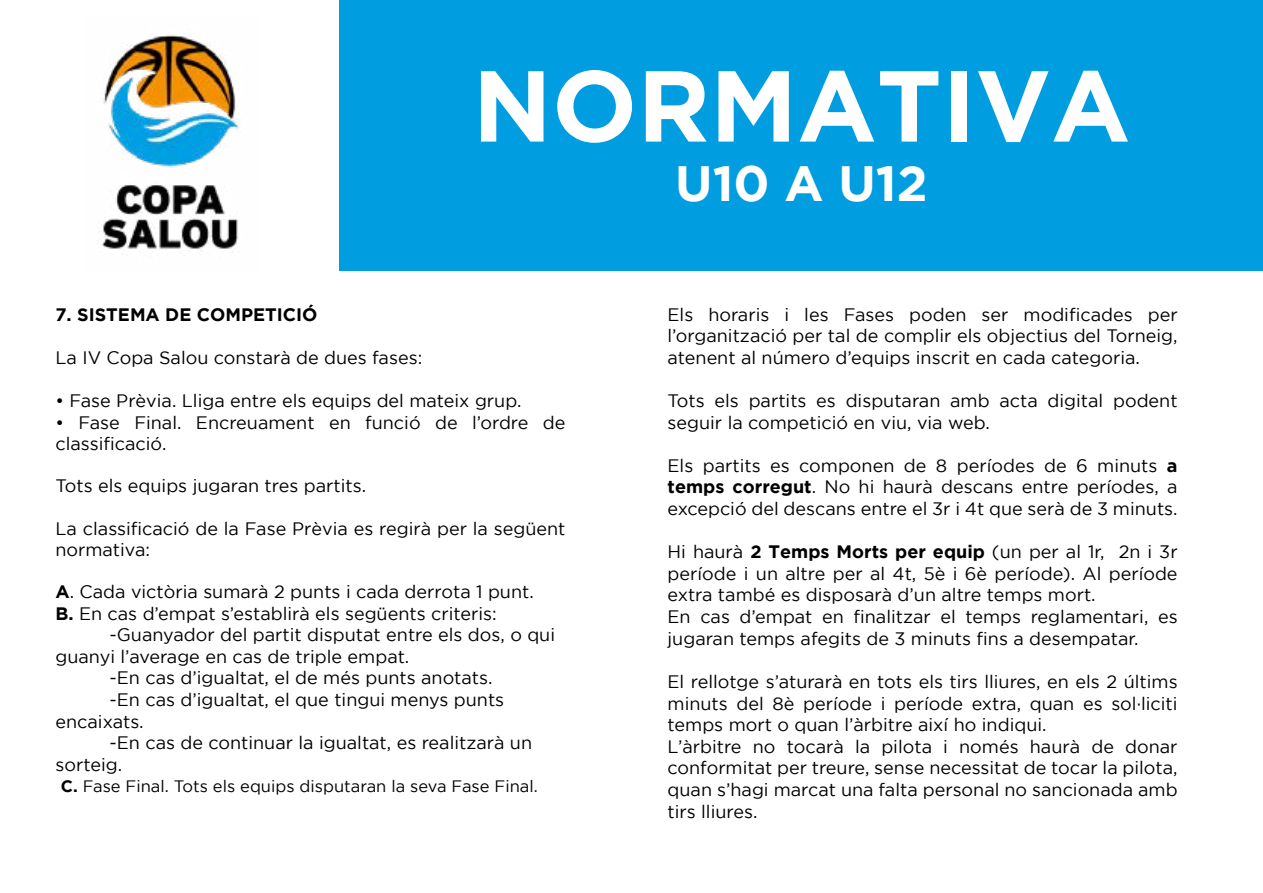
<style>
.page{position:relative;width:1263px;height:893px;background:#fff}
.page>*{position:absolute;margin:0;border:0;box-sizing:border-box;transform-origin:0 0}
.t1{font:700 100.5px "Gotham";color:#fff}
.t2{font:700 49.5px "Gotham";color:#fff}
.t3{font:18px/21.6px "Gotham";color:#000}
.t4{font:700 18px "Gotham";color:#000}
.t5{font:16.5px "Gotham";color:#000}
.s1{font-weight:700}
</style>
<div class="page">
<div style="left:340px;top:0;width:923px;height:270px;background:#009ee0"></div>
<img style="left:99px;top:35px;width:140px;height:219px">
<h1 class="t1" style="left:472px;top:48px;width:659px">NORMATIVA</h1>
<h2 class="t2" style="left:675px;top:155px;width:254px">U10 A U12</h2>
<p class="t4" style="left:56px;top:304px;width:263px">7. SISTEMA DE COMPETICIÓ</p>
<p class="t3" style="left:56px;top:346px;width:368px">La IV Copa Salou constarà de dues fases:</p>
<p class="t3" style="left:56px;top:390px;width:467px">• Fase Prèvia. Lliga entre els equips del mateix grup.</p>
<p class="t3" style="left:56px;top:411px;width:511px">• Fase Final. Encreuament en funció de l’ordre de classificació.</p>
<p class="t3" style="left:56px;top:474px;width:312px">Tots els equips jugaran tres partits.</p>
<p class="t3" style="left:56px;top:517px;width:512px">La classificació de la Fase Prèvia es regirà per la següent normativa:</p>
<p class="t3" style="left:56px;top:580px;width:480px"><span class="s1">A</span>. Cada victòria sumarà 2 punts i cada derrota 1 punt.<br><span class="s1">B.</span> En cas d’empat s’establirà els següents criteris:</p>
<p class="t3" style="left:110px;top:624px;width:447px">-Guanyador del partit disputat entre els dos, o qui</p>
<p class="t3" style="left:56px;top:645px;width:355px">guanyi l’average en cas de triple empat.</p>
<p class="t3" style="left:110px;top:667px;width:385px">-En cas d’igualtat, el de més punts anotats.</p>
<p class="t3" style="left:110px;top:688px;width:396px">-En cas d’igualtat, el que tingui menys punts</p>
<p class="t3" style="left:56px;top:710px;width:90px">encaixats.</p>
<p class="t3" style="left:110px;top:732px;width:424px">-En cas de continuar la igualtat, es realitzarà un</p>
<p class="t3" style="left:56px;top:753px;width:68px">sorteig.</p>
<p class="t5" style="left:61px;top:777px;width:478px"><span class="s1">C.</span> Fase Final. Tots els equips disputaran la seva Fase Final.</p>
<p class="t3" style="left:668px;top:303px;width:512px;text-align:justify">Els horaris i les Fases poden ser modificades per l’organització per tal de complir els objectius del Torneig, atenent al número d’equips inscrit en cada categoria.</p>
<p class="t3" style="left:668px;top:390px;width:511px">Tots els partits es disputaran amb acta digital podent seguir la competició en viu, via web.</p>
<p class="t3" style="left:668px;top:454px;width:512px;text-align:justify">Els partits es componen de 8 períodes de 6 minuts <span class="s1">a temps corregut</span>. No hi haurà descans entre períodes, a excepció del descans entre el 3r i 4t que serà de 3 minuts.</p>
<p class="t3" style="left:668px;top:541px;width:512px">Hi haurà <span class="s1">2 Temps Morts per equip</span> (un per al 1r, 2n i 3r període i un altre per al 4t, 5è i 6è període). Al període extra també es disposarà d’un altre temps mort.<br>En cas d’empat en finalitzar el temps reglamentari, es jugaran temps afegits de 3 minuts fins a desempatar.</p>
<p class="t3" style="left:668px;top:670px;width:512px">El rellotge s’aturarà en tots els tirs lliures, en els 2 últims minuts del 8è període i període extra, quan es sol·liciti temps mort o quan l’àrbitre així ho indiqui.<br>L’àrbitre no tocarà la pilota i només haurà de donar conformitat per treure, sense necessitat de tocar la pilota, quan s’hagi marcat una falta personal no sancionada amb tirs lliures.</p>
</div>
